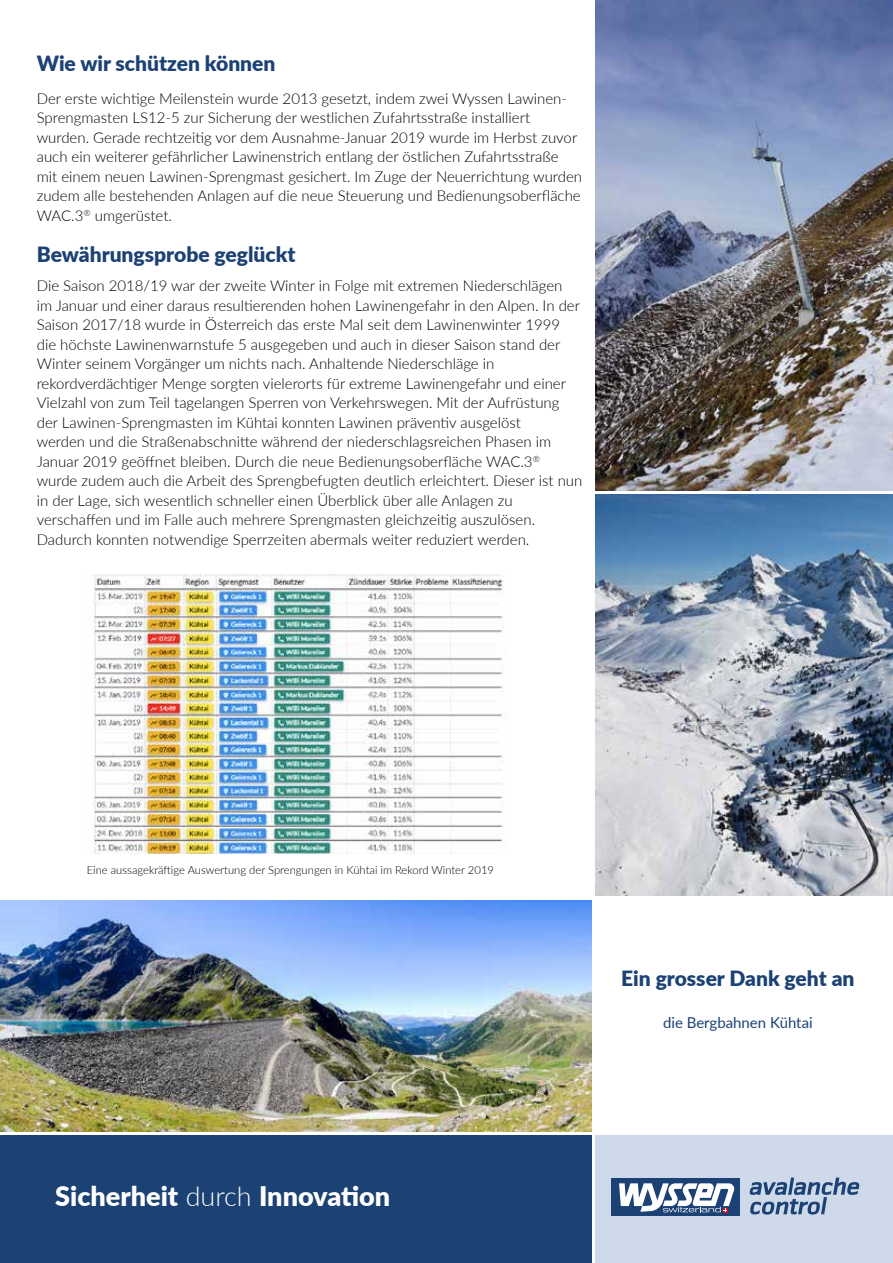
<style>
.page{position:relative;width:893px;height:1263px;background:#fff}
.page>*{position:absolute;margin:0;border:0;box-sizing:border-box;transform-origin:0 0}
.t1{font:900 27px "Lato";color:#fff}
.t2{font:900 21px "Lato";color:#1b4175}
.t3{font:300 15px/19.5px "Lato";color:#000}
.t4{font:15px "Lato";color:#1b4175}
.t5{font:300 11.25px "Lato";color:#000}
.s1{font-weight:300}
</style>
<div class="page">
<div style="left:0;top:1135px;width:591px;height:128px;background:#1b4175"></div>
<div style="left:595px;top:1135px;width:298px;height:128px;background:#cedaea"></div>
<div style="left:612px;top:1178px;width:128px;height:37px;background:#1b4175"></div>
<svg style="left:750px;top:1177px;width:109px;height:37px"></svg>
<svg style="left:619px;top:1183px;width:116px;height:29px"></svg>
<img style="left:595px;top:0;width:298px;height:491px">
<img style="left:93px;top:574px;width:411px;height:279px">
<img style="left:595px;top:495px;width:298px;height:400px">
<img style="left:0;top:900px;width:591px;height:231px">
<h2 class="t2" style="left:37px;top:47px;width:240px">Wie wir schützen können</h2>
<p class="t3" style="left:37px;top:88px;width:547px">Der erste wichtige Meilenstein wurde 2013 gesetzt, indem zwei Wyssen Lawinen-Sprengmasten LS12-5 zur Sicherung der westlichen Zufahrtsstraße installiert wurden. Gerade rechtzeitig vor dem Ausnahme-Januar 2019 wurde im Herbst zuvor auch ein weiterer gefährlicher Lawinenstrich entlang der östlichen Zufahrtsstraße mit einem neuen Lawinen-Sprengmast gesichert. Im Zuge der Neuerrichtung wurden zudem alle bestehenden Anlagen auf die neue Steuerung und Bedienungsoberfläche WAC.3<sup>®</sup> umgerüstet.</p>
<h2 class="t2" style="left:37px;top:238px;width:260px">Bewährungsprobe geglückt</h2>
<p class="t3" style="left:37px;top:276px;width:547px">Die Saison 2018/19 war der zweite Winter in Folge mit extremen Niederschlägen<br>im Januar und einer daraus resultierenden hohen Lawinengefahr in den Alpen. In der Saison 2017/18 wurde in Österreich das erste Mal seit dem Lawinenwinter 1999 die höchste Lawinenwarnstufe 5 ausgegeben und auch in dieser Saison stand der Winter seinem Vorgänger um nichts nach. Anhaltende Niederschläge in rekordverdächtiger Menge sorgten vielerorts für extreme Lawinengefahr und einer Vielzahl von zum Teil tagelangen Sperren von Verkehrswegen. Mit der Aufrüstung der Lawinen-Sprengmasten im Kühtai konnten Lawinen präventiv ausgelöst<br>werden und die Straßenabschnitte während der niederschlagsreichen Phasen im Januar 2019 geöffnet bleiben. Durch die neue Bedienungsoberfläche WAC.3<sup>® </sup>wurde zudem auch die Arbeit des Sprengbefugten deutlich erleichtert. Dieser ist nun in der Lage, sich wesentlich schneller einen Überblick über alle Anlagen zu verschaffen und im Falle auch mehrere Sprengmasten gleichzeitig auszulösen.<br>Dadurch konnten notwendige Sperrzeiten abermals weiter reduziert werden.</p>
<p class="t5" style="left:87px;top:862px;width:409px">Eine aussagekräftige Auswertung der Sprengungen in Kühtai im Rekord Winter 2019</p>
<h1 class="t1" style="left:55px;top:1175px;width:337px">Sicherheit <span class="s1">durch</span> Innovation</h1>
<h2 class="t2" style="left:621px;top:962px;width:235px">Ein grosser Dank geht an</h2>
<p class="t4" style="left:663px;top:1011px;width:151px">die Bergbahnen Kühtai</p>
</div>
